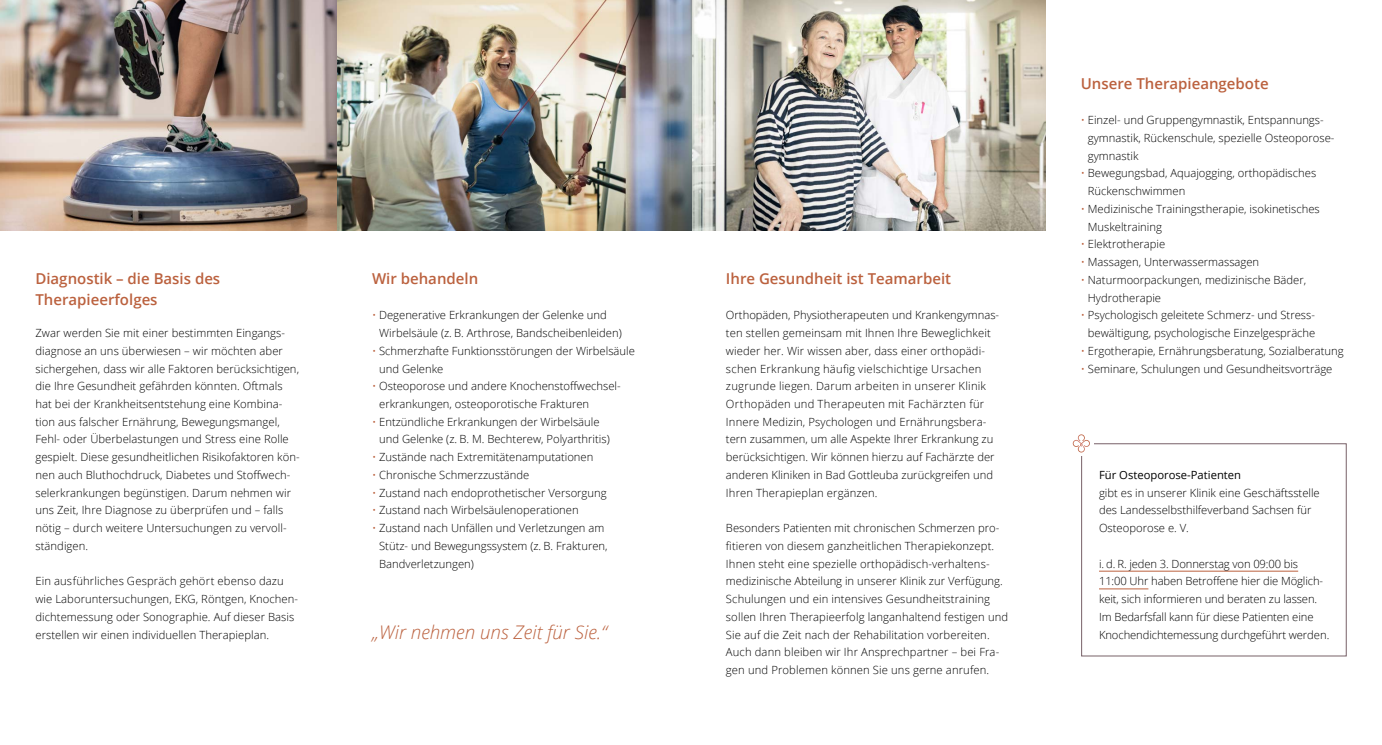
<style>
.page{position:relative;width:1382px;height:745px;background:#fff}
.page>*{position:absolute;margin:0;border:0;box-sizing:border-box;transform-origin:0 0}
.t1{font:italic 300 18.75px "Open Sans";color:#bb613e}
.t2{font:600 15px/21.2px "Open Sans";color:#bb613e}
.t3{font:300 11.25px/17.8px "Open Sans";color:#000}
.t4{font:11.25px "Open Sans";color:#000}
.s1{color:#bb613e}
</style>
<div class="page">
<img style="left:691px;top:0;width:355px;height:230px">
<img style="left:337px;top:0;width:354px;height:230px">
<div style="left:1081px;top:443px;width:265px;height:213px;border:1px solid #786168"></div>
<div style="left:1069px;top:431px;width:25px;height:24px;background:#fff"></div>
<svg style="left:1073px;top:434px;width:17px;height:18px"></svg>
<hr style="left:1099px;top:570px;width:199px;height:1px;background:#bb613e">
<hr style="left:1099px;top:588px;width:49px;height:1px;background:#bb613e">
<img style="left:0;top:0;width:337px;height:230px">
<h2 class="t2" style="left:35px;top:267px;width:186px">Diagnostik – die Basis des<br>Therapieerfolges</h2>
<p class="t3" style="left:35px;top:323px;width:266px">Zwar werden Sie mit einer bestimmten Eingangs&shy;diagnose an uns überwiesen – wir möchten aber sichergehen, dass wir alle Faktoren berücksichtigen, die Ihre Gesundheit gefährden könnten. Oftmals hat bei der Krankheitsentstehung eine Kombina&shy;tion aus falscher Ernährung, Bewegungsmangel, Fehl- oder Überbelastungen und Stress eine Rolle gespielt. Diese gesundheitlichen Risikofaktoren kön&shy;nen auch Bluthochdruck, Diabetes und Stoffwech&shy;selerkrankungen begünstigen. Darum nehmen wir uns Zeit, Ihre Diagnose zu überprüfen und – falls nötig – durch weitere Untersuchungen zu vervoll&shy;ständigen.</p>
<p class="t3" style="left:35px;top:571px;width:264px">Ein ausführliches Gespräch gehört ebenso dazu wie Laboruntersuchungen, EKG, Röntgen, Knochen&shy;dichtemessung oder Sonographie. Auf dieser Basis erstellen wir einen individuellen Therapieplan.</p>
<h2 class="t2" style="left:372px;top:267px;width:108px">Wir behandeln</h2>
<p class="t3" style="left:379px;top:306px;width:244px;text-indent:-7px"><span class="s1">•</span> Degenerative Erkrankungen der Gelenke und<br>Wirbelsäule (z. B. Arthrose, Bandscheibenleiden)</p>
<p class="t3" style="left:379px;top:341px;width:257px;text-indent:-7px"><span class="s1">•</span> Schmerzhafte Funktionsstörungen der Wirbelsäule und Gelenke</p>
<p class="t3" style="left:379px;top:377px;width:243px;text-indent:-7px"><span class="s1">•</span> Osteoporose und andere Knochenstoffwechsel&shy;erkrankungen, osteoporotische Frakturen</p>
<p class="t3" style="left:379px;top:412px;width:232px;text-indent:-7px"><span class="s1">•</span> Entzündliche Erkrankungen der Wirbelsäule und Gelenke (z. B. M. Bechterew, Polyarthritis)</p>
<p class="t3" style="left:372px;top:447px;width:223px"><span class="s1">•</span> Zustände nach Extremitätenamputationen</p>
<p class="t3" style="left:372px;top:465px;width:159px"><span class="s1">•</span> Chronische Schmerzzustände</p>
<p class="t3" style="left:372px;top:483px;width:236px"><span class="s1">•</span> Zustand nach endoprothetischer Versorgung</p>
<p class="t3" style="left:372px;top:501px;width:208px"><span class="s1">•</span> Zustand nach Wirbelsäulenoperationen</p>
<p class="t3" style="left:379px;top:518px;width:230px;text-indent:-7px"><span class="s1">•</span> Zustand nach Unfällen und Verletzungen am<br>Stütz- und Bewegungssystem (z. B. Frakturen,<br>Bandverletzungen)</p>
<h1 class="t1" style="left:372px;top:618px;width:237px">„Wir nehmen uns Zeit für Sie.“</h1>
<h2 class="t2" style="left:726px;top:267px;width:227px">Ihre Gesundheit ist Teamarbeit</h2>
<p class="t3" style="left:726px;top:306px;width:275px">Orthopäden, Physiotherapeuten und Krankengymnas&shy;ten stellen gemeinsam mit Ihnen Ihre Beweglichkeit wieder her. Wir wissen aber, dass einer orthopädi&shy;schen Erkrankung häufig vielschichtige Ursachen zugrunde liegen. Darum arbeiten in unserer Klinik Orthopäden und Therapeuten mit Fachärzten für Innere Medizin, Psychologen und Ernährungsbera&shy;tern zusammen, um alle Aspekte Ihrer Erkrankung zu berücksichtigen. Wir können hierzu auf Fachärzte der anderen Kliniken in Bad Gottleuba zurückgreifen und Ihren Therapieplan ergänzen.</p>
<p class="t3" style="left:726px;top:518px;width:284px">Besonders Patienten mit chronischen Schmerzen pro&shy;fitieren von diesem ganzheitlichen Therapiekonzept.<br>Ihnen steht eine spezielle orthopädisch-verhaltens&shy;medizinische Abteilung in unserer Klinik zur Verfügung.<br>Schulungen und ein intensives Gesundheitstraining sollen Ihren Therapieerfolg langanhaltend festigen und Sie auf die Zeit nach der Rehabilitation vorbereiten.<br>Auch dann bleiben wir Ihr Ansprechpartner – bei Fra&shy;gen und Problemen können Sie uns gerne anrufen.</p>
<h2 class="t2" style="left:1081px;top:72px;width:189px">Unsere Therapieangebote</h2>
<p class="t3" style="left:1088px;top:111px;width:248px;text-indent:-7px"><span class="s1">•</span> Einzel- und Gruppengymnastik, Entspannungs&shy;gymnastik, Rückenschule, spezielle Osteoporose&shy;gymnastik</p>
<p class="t3" style="left:1088px;top:164px;width:230px;text-indent:-7px"><span class="s1">•</span> Bewegungsbad, Aquajogging, orthopädisches<br>Rückenschwimmen</p>
<p class="t3" style="left:1088px;top:199px;width:233px;text-indent:-7px"><span class="s1">•</span> Medizinische Trainingstherapie, isokinetisches<br>Muskeltraining</p>
<p class="t3" style="left:1081px;top:235px;width:86px"><span class="s1">•</span> Elektrotherapie</p>
<p class="t3" style="left:1081px;top:253px;width:180px"><span class="s1">•</span> Massagen, Unterwassermassagen</p>
<p class="t3" style="left:1088px;top:270px;width:220px;text-indent:-7px"><span class="s1">•</span> Naturmoorpackungen, medizinische Bäder,<br>Hydrotherapie</p>
<p class="t3" style="left:1081px;top:306px;width:236px;text-align:right"><span class="s1">•</span> Psychologisch geleitete Schmerz- und Stress&shy;bewältigung, psychologische Einzelgespräche</p>
<p class="t3" style="left:1081px;top:341px;width:265px"><span class="s1">•</span> Ergotherapie, Ernährungsberatung, Sozialberatung</p>
<p class="t3" style="left:1081px;top:359px;width:253px"><span class="s1">•</span> Seminare, Schulungen und Gesundheitsvorträge</p>
<p class="t4" style="left:1099px;top:467px;width:144px">Für Osteoporose-Patienten</p>
<p class="t3" style="left:1099px;top:483px;width:222px">gibt es in unserer Klinik eine Geschäftsstelle des Landesselbsthilfeverband Sachsen für<br>Osteoporose e. V.</p>
<p class="t3" style="left:1099px;top:554px;width:232px">i. d. R. jeden 3. Donnerstag von 09:00 bis<br>11:00 Uhr haben Betroffene hier die Möglich&shy;keit, sich informieren und beraten zu lassen.<br>Im Bedarfsfall kann für diese Patienten eine Knochendichtemessung durchgeführt werden.</p>
</div>
